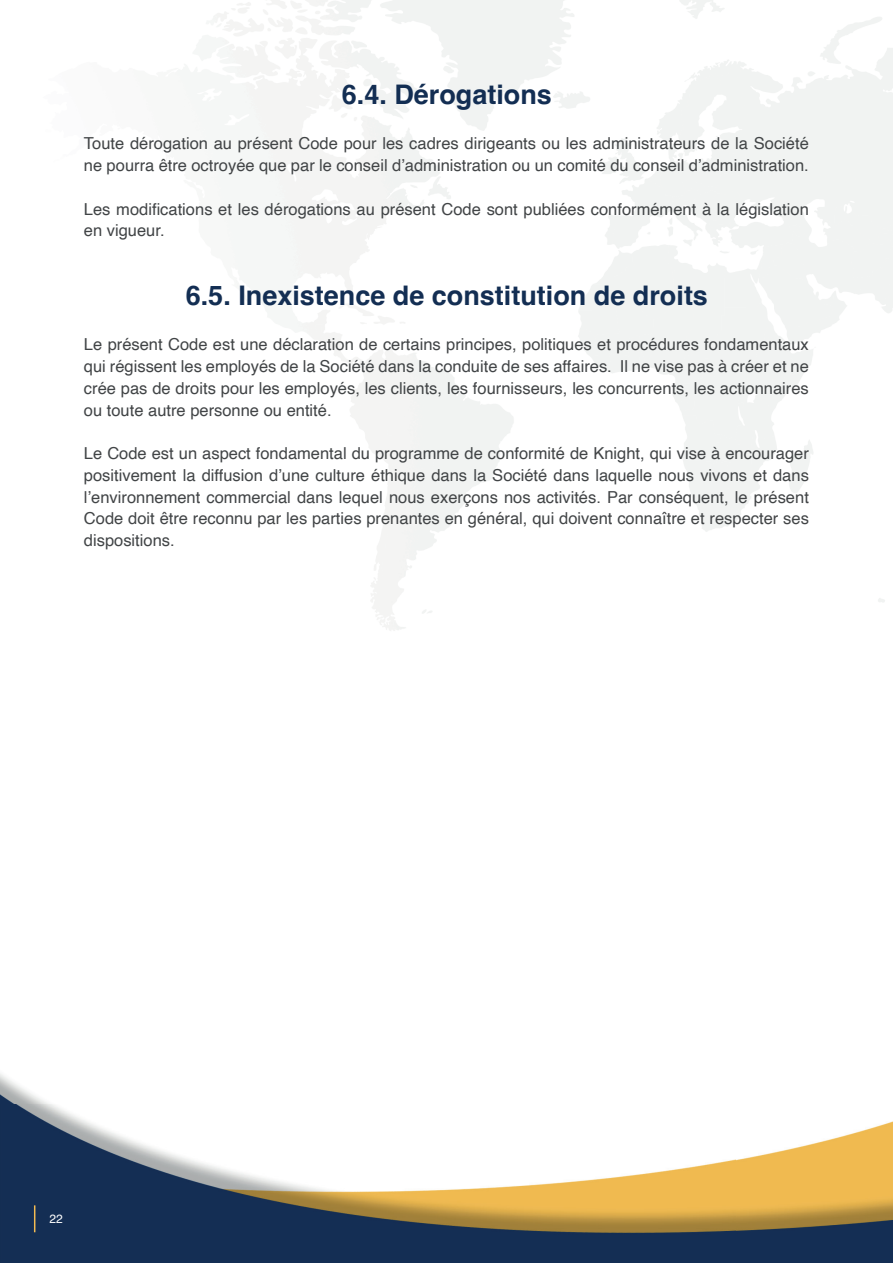
<style>
.page{position:relative;width:893px;height:1263px;background:#fff}
.page>*{position:absolute;margin:0;border:0;box-sizing:border-box;transform-origin:0 0}
.t1{font:700 27px "Helvetica";color:#132e53}
.t2{font:16.5px/21.8px "Helvetica";color:#414446}
.t3{font:12px "Helvetica";color:#fff}
</style>
<div class="page">
<img style="left:0;top:0;width:893px;height:1263px">
<svg style="left:34px;top:1205px;width:1px;height:27px"></svg>
<h1 class="t1" style="left:342px;top:78px;width:212px">6.4. Dérogations</h1>
<p class="t2" style="left:84px;top:133px;width:726px">Toute dérogation au présent Code pour les cadres dirigeants ou les administrateurs de la Société ne pourra être octroyée que par le conseil d’administration ou un comité du conseil d’administration.</p>
<p class="t2" style="left:84px;top:198px;width:726px">Les modifications et les dérogations au présent Code sont publiées conformément à la législation en vigueur.</p>
<h1 class="t1" style="left:186px;top:279px;width:524px">6.5. Inexistence de constitution de droits</h1>
<p class="t2" style="left:84px;top:334px;width:726px;text-align:justify">Le présent Code est une déclaration de certains principes, politiques et procédures fondamentaux qui régissent les employés de la Société dans la conduite de ses affaires. Il ne vise pas à créer et ne crée pas de droits pour les employés, les clients, les fournisseurs, les concurrents, les actionnaires ou toute autre personne ou entité.</p>
<p class="t2" style="left:84px;top:443px;width:726px;text-align:justify">Le Code est un aspect fondamental du programme de conformité de Knight, qui vise à encourager positivement la diffusion d’une culture éthique dans la Société dans laquelle nous vivons et dans l’environnement commercial dans lequel nous exerçons nos activités. Par conséquent, le présent Code doit être reconnu par les parties prenantes en général, qui doivent connaître et respecter ses dispositions.</p>
<p class="t3" style="left:49px;top:1209px;width:15px">22</p>
</div>
